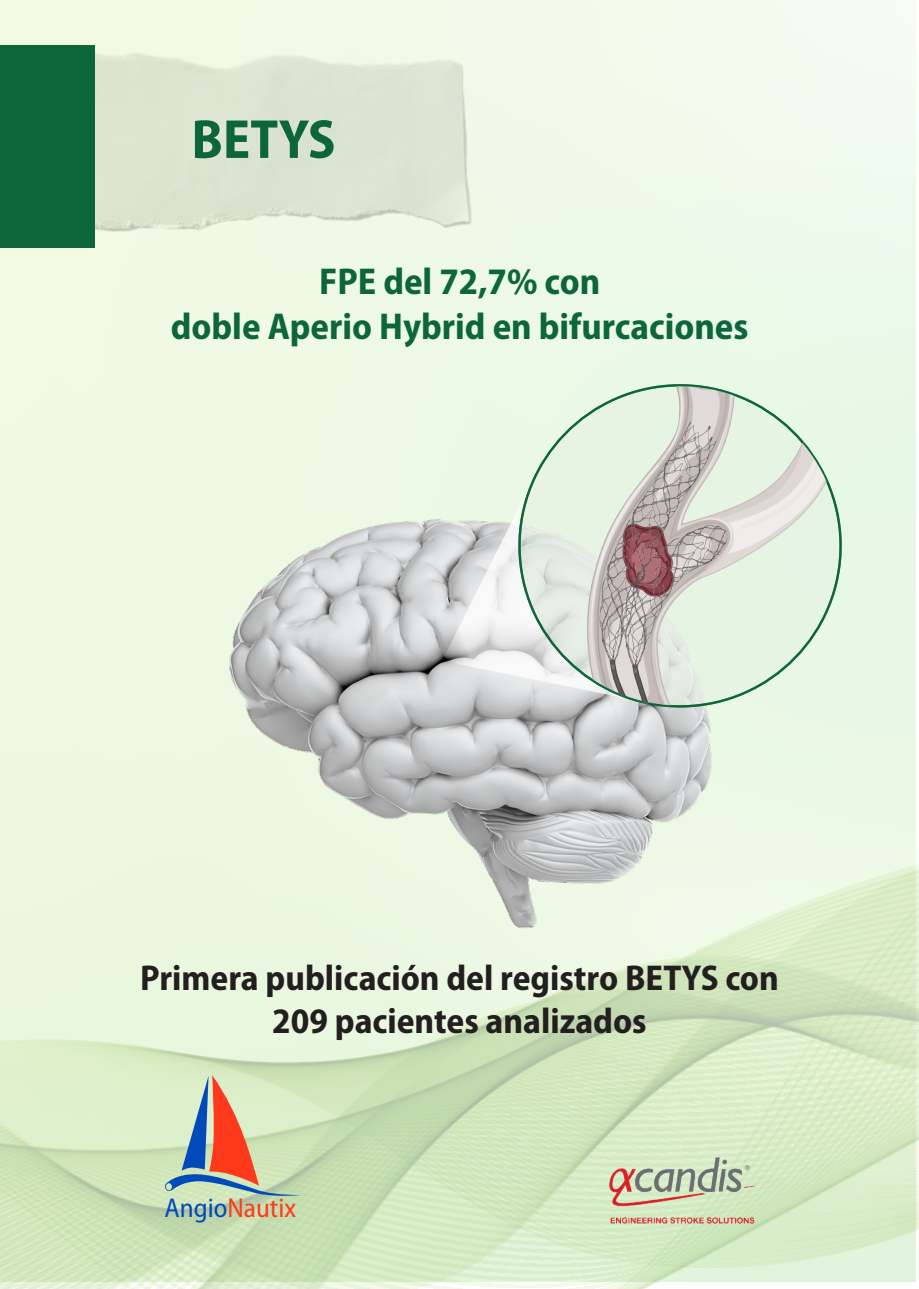
<style>
.page{position:relative;width:919px;height:1289px;background:#fff}
.page>*{position:absolute;margin:0;border:0;box-sizing:border-box;transform-origin:0 0}
.t1{font:700 semi-condensed 55.5px "Myriad Pro";color:#0c6638}
.t2{font:700 semi-condensed 37.5px/45px "Myriad Pro";color:#0c6638;text-align:center}
.t3{font:700 semi-condensed 36px/43.2px "Myriad Pro";color:#231f20;text-align:center}
.t4{font:semi-condensed 27.3px "Myriad Pro";color:#ff3a1c}
.s1{color:#004aba}
</style>
<div class="page">
<svg style="left:0;top:665px;width:918px;height:623px"></svg>
<img style="left:0;top:26px;width:488px;height:224px">
<img style="left:224px;top:517px;width:491px;height:412px">
<svg style="left:442px;top:470px;width:74px;height:236px"></svg>
<img style="left:521px;top:378px;width:318px;height:344px">
<img style="left:522px;top:387px;width:319px;height:319px">
<img style="left:608px;top:1157px;width:147px;height:66px">
<svg style="left:164px;top:1075px;width:139px;height:121px"></svg>
<div style="left:0;top:45px;width:95px;height:202px;background:#0c6638"></div>
<h1 class="t1" style="left:191px;top:103px;width:145px">BETYS</h1>
<p class="t2" style="left:171px;top:257px;width:579px">FPE del 72,7% con<br>doble Aperio Hybrid en bifurcaciones</p>
<p class="t3" style="left:140px;top:955px;width:640px">Primera publicación del registro BETYS con<br>209 pacientes analizados</p>
<p class="t4" style="left:165px;top:1192px;width:133px"><span class="s1">Angio</span>Nautix</p>
</div>
